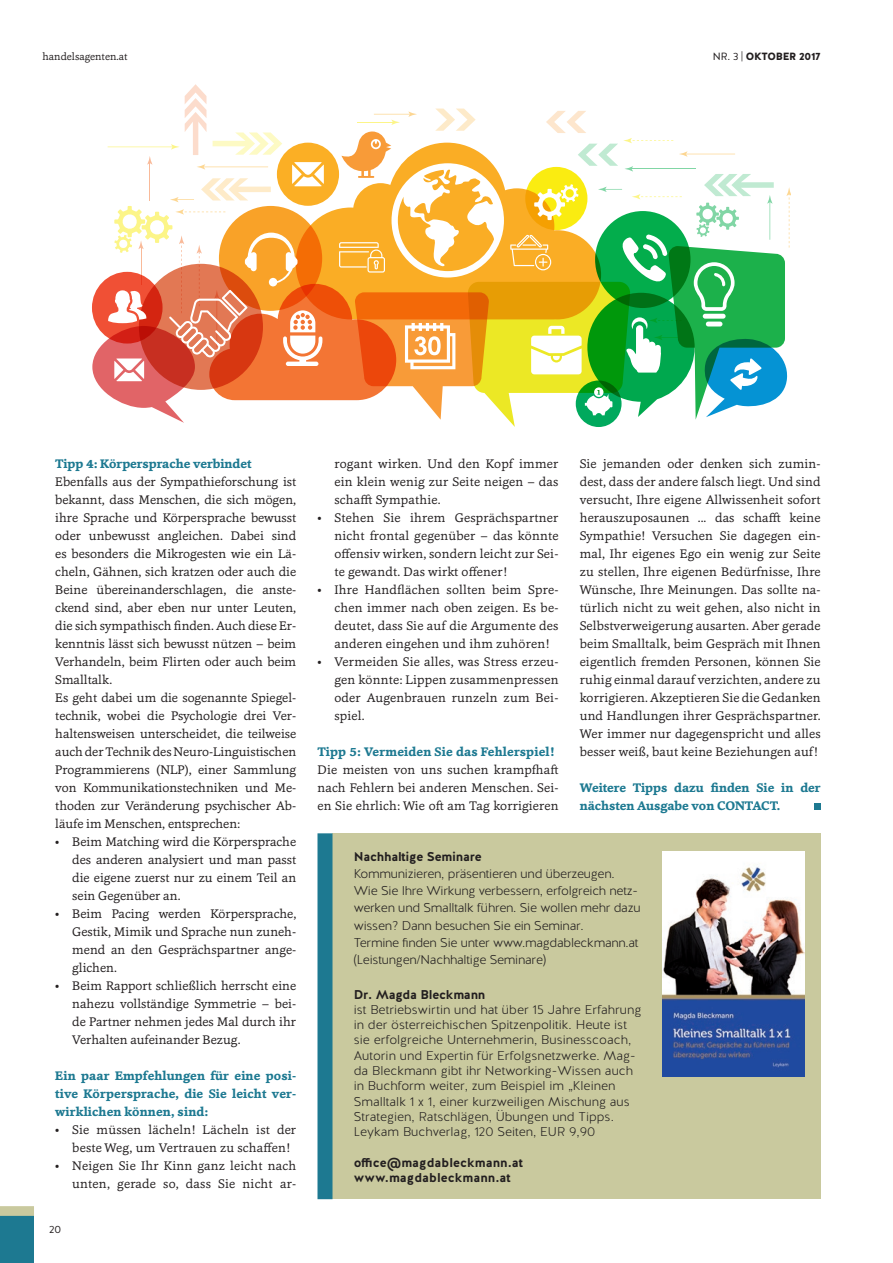
<style>
.page{position:relative;width:893px;height:1263px;background:#fff}
.page>*{position:absolute;margin:0;border:0;box-sizing:border-box;transform-origin:0 0}
.t1{font:12.75px/18px "Cassia";color:#231f20;text-align:justify}
.t2{font:300 12.75px/15.3px "Halis R";color:#231f20}
.t3{font:300 12.75px/17.2px "Halis R";letter-spacing:-.02em;color:#231f20}
.t4{font:700 12.75px/18px "Cassia";color:#1d7991;text-align:justify}
.t5{font:700 12.75px/15.3px "Halis R";color:#231f20}
.t6{font:700 12.75px "Halis R";letter-spacing:-.02em;color:#231f20}
.t7{font:10.5px "Cassia";color:#231f20}
.t8{font:10.5px "Halis R S Black";letter-spacing:-.02em;color:#231f20}
.t9{font:10.5px "Halis R";color:#231f20}
.s1{font-family:"Halis R"}
</style>
<div class="page">
<div style="left:0;top:1212px;width:34px;height:51px;background:#1d7991"></div>
<div style="left:0;top:1206px;width:34px;height:10px;background:#c9c99e"></div>
<div style="left:332px;top:833px;width:489px;height:366px;background:#c9c99e"></div>
<div style="left:317px;top:833px;width:15px;height:366px;background:#1d7991"></div>
<img style="left:662px;top:851px;width:142px;height:225px">
<div style="left:814px;top:804px;width:7px;height:6px;background:#1d7991"></div>
<svg style="left:92px;top:84px;width:699px;height:343px"></svg>
<p class="t7" style="left:43px;top:49px;width:87px">handelsagenten.at</p>
<p class="t8" style="left:713px;top:50px;width:109px"><span class="s1">NR. 3 |</span> OKTOBER 2017</p>
<p class="t4" style="left:55px;top:455px;width:198px">Tipp 4: Körpersprache verbindet</p>
<p class="t1" style="left:55px;top:472px;width:242px;text-align:left">Ebenfalls aus der Sympathieforschung ist bekannt, dass Menschen, die sich mögen, ihre Sprache und Körpersprache bewusst oder unbewusst angleichen. Dabei sind es besonders die Mikrogesten wie ein Lä&shy;cheln, Gähnen, sich kratzen oder auch die Beine übereinanderschlagen, die anste&shy;ckend sind, aber eben nur unter Leuten, die sich sympathisch finden. Auch diese Er&shy;kenntnis lässt sich bewusst nützen – beim Verhandeln, beim Flirten oder auch beim Smalltalk.<br>Es geht dabei um die sogenannte Spiegel&shy;technik, wobei die Psychologie drei Ver&shy;haltensweisen unterscheidet, die teilweise auch der Technik des Neuro-Linguistischen Programmierens (NLP), einer Sammlung von Kommunikationstechniken und Me&shy;thoden zur Veränderung psychischer Ab&shy;läufe im Menschen, entsprechen:</p>
<p class="t1" style="left:72px;top:832px;width:225px;text-indent:-17px">• Beim Matching wird die Körpersprache des anderen analysiert und man passt die eigene zuerst nur zu einem Teil an sein Gegenüber an.</p>
<p class="t1" style="left:72px;top:904px;width:225px;text-indent:-17px">• Beim Pacing werden Körpersprache, Gestik, Mimik und Sprache nun zuneh&shy;mend an den Gesprächspartner ange&shy;glichen.</p>
<p class="t1" style="left:72px;top:976px;width:225px;text-indent:-17px">• Beim Rapport schließlich herrscht eine nahezu vollständige Symmetrie – bei&shy;de Partner nehmen jedes Mal durch ihr Verhalten aufeinander Bezug.</p>
<p class="t4" style="left:55px;top:1067px;width:242px">Ein paar Empfehlungen für eine posi&shy;tive Körpersprache, die Sie leicht ver&shy;wirklichen können, sind:</p>
<p class="t1" style="left:72px;top:1121px;width:225px;text-indent:-17px">• Sie müssen lächeln! Lächeln ist der beste Weg, um Vertrauen zu schaffen!</p>
<p class="t1" style="left:55px;top:1157px;width:242px;text-align:right">• Neigen Sie Ihr Kinn ganz leicht nach unten, gerade so, dass Sie nicht ar-</p>
<p class="t9" style="left:49px;top:1222px;width:14px">20</p>
<p class="t1" style="left:334px;top:455px;width:225px">rogant wirken. Und den Kopf immer ein klein wenig zur Seite neigen – das schafft Sympathie.</p>
<p class="t1" style="left:334px;top:509px;width:225px;text-indent:-17px">• Stehen Sie ihrem Gesprächspartner nicht frontal gegenüber – das könnte offensiv wirken, sondern leicht zur Sei&shy;te gewandt. Das wirkt offener!</p>
<p class="t1" style="left:334px;top:581px;width:225px;text-indent:-17px">• Ihre Handflächen sollten beim Spre&shy;chen immer nach oben zeigen. Es be&shy;deutet, dass Sie auf die Argumente des anderen eingehen und ihm zuhören!</p>
<p class="t1" style="left:334px;top:653px;width:225px;text-indent:-17px">• Vermeiden Sie alles, was Stress erzeu&shy;gen könnte: Lippen zusammenpressen oder Augenbrauen runzeln zum Bei&shy;spiel.</p>
<p class="t4" style="left:317px;top:743px;width:238px">Tipp 5: Vermeiden Sie das Fehlerspiel!</p>
<p class="t1" style="left:317px;top:761px;width:242px">Die meisten von uns suchen krampfhaft nach Fehlern bei anderen Menschen. Sei&shy;en Sie ehrlich: Wie oft am Tag korrigieren</p>
<p class="t1" style="left:580px;top:455px;width:242px">Sie jemanden oder denken sich zumin&shy;dest, dass der andere falsch liegt. Und sind versucht, Ihre eigene Allwissenheit sofort herauszuposaunen ... das schafft keine Sympathie! Versuchen Sie dagegen ein&shy;mal, Ihr eigenes Ego ein wenig zur Seite zu stellen, Ihre eigenen Bedürfnisse, Ihre Wünsche, Ihre Meinungen. Das sollte na&shy;türlich nicht zu weit gehen, also nicht in Selbstverweigerung ausarten. Aber gerade beim Smalltalk, beim Gespräch mit Ihnen eigentlich fremden Personen, können Sie ruhig einmal darauf verzichten, andere zu korrigieren. Akzeptieren Sie die Gedanken und Handlungen ihrer Gesprächspartner.<br>Wer immer nur dagegenspricht und alles besser weiß, baut keine Beziehungen auf!</p>
<p class="t4" style="left:580px;top:779px;width:242px">Weitere Tipps dazu finden Sie in der nächsten Ausgabe von CONTACT.</p>
<p class="t6" style="left:354px;top:848px;width:129px">Nachhaltige Seminare</p>
<p class="t3" style="left:354px;top:865px;width:288px">Kommunizieren, präsentieren und überzeugen.<br>Wie Sie Ihre Wirkung verbessern, erfolgreich netz&shy;werken und Smalltalk führen. Sie wollen mehr dazu wissen? Dann besuchen Sie ein Seminar.<br>Termine finden Sie unter www.magdableckmann.at (Leistungen/Nachhaltige Seminare)</p>
<p class="t6" style="left:354px;top:986px;width:133px">Dr. Magda Bleckmann</p>
<p class="t2" style="left:354px;top:1002px;width:289px">ist Betriebswirtin und hat über 15 Jahre Erfahrung in der österreichischen Spitzenpolitik. Heute ist sie erfolgreiche Unternehmerin, Businesscoach, Autorin und Expertin für Erfolgsnetzwerke. Mag&shy;da Bleckmann gibt ihr Networking-Wissen auch in Buchform weiter, zum Beispiel im „Kleinen Smalltalk 1 x 1, einer kurzweiligen Mischung aus Strategien, Ratschlägen, Übungen und Tipps.<br>Leykam Buchverlag, 120 Seiten, EUR 9,90</p>
<p class="t5" style="left:354px;top:1155px;width:171px">office@magdableckmann.at www.magdableckmann.at</p>
</div>
